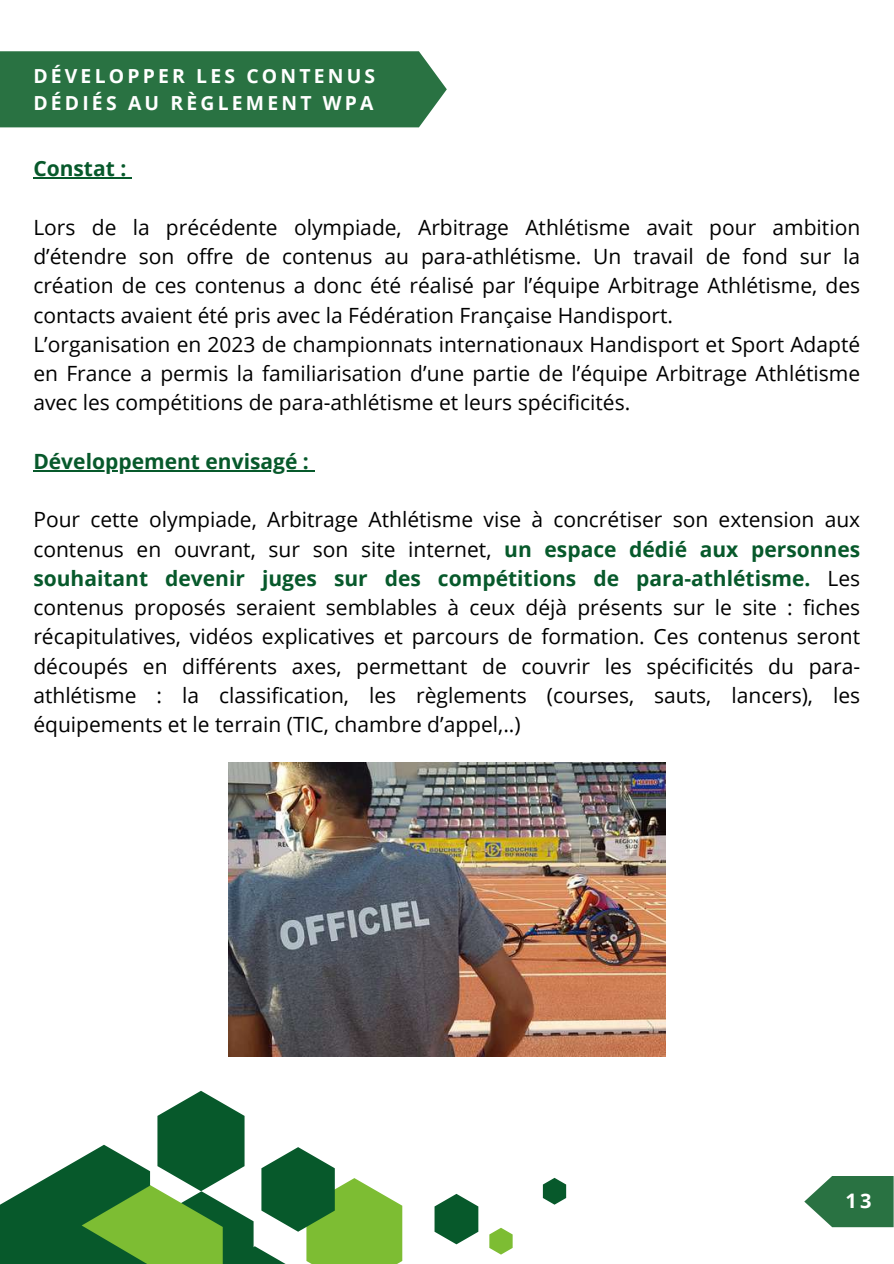
<style>
.page{position:relative;width:894px;height:1264px;background:#fff}
.page>*{position:absolute;margin:0;border:0;box-sizing:border-box;transform-origin:0 0}
.t1{font:21px/29.2px "Open Sans";color:#000}
.t2{font:700 21px "Open Sans";color:#07592b}
.t3{font:700 19.95px "Open Sans";color:#fff}
.t4{font:700 19.35px/27px "Open Sans";letter-spacing:.165em;color:#fff}
.s1{font-weight:700;color:#07592b}
</style>
<div class="page">
<svg style="left:434px;top:1194px;width:44px;height:50px"></svg>
<svg style="left:489px;top:1228px;width:23px;height:26px"></svg>
<svg style="left:542px;top:1177px;width:24px;height:27px"></svg>
<svg style="left:0;top:1091px;width:402px;height:172px"></svg>
<div style="left:0;top:51px;width:446px;height:76px;background:#297242"></div>
<hr style="left:33px;top:177px;width:93px;height:1px;background:#07592b">
<hr style="left:33px;top:470px;width:276px;height:1px;background:#07592b">
<img style="left:228px;top:762px;width:437px;height:294px">
<svg style="left:804px;top:1176px;width:89px;height:51px"></svg>
<p class="t4" style="left:33px;top:62px;width:343px">DÉVELOPPER LES CONTENUS<br>DÉDIÉS AU RÈGLEMENT WPA</p>
<p class="t2" style="left:33px;top:154px;width:94px">Constat :</p>
<p class="t1" style="left:33px;top:212px;width:828px">Lors de la précédente olympiade, Arbitrage Athlétisme avait pour ambition d’étendre son offre de contenus au para-athlétisme. Un travail de fond sur la création de ces contenus a donc été réalisé par l’équipe Arbitrage Athlétisme, des contacts avaient été pris avec la Fédération Française Handisport.<br>L’organisation en 2023 de championnats internationaux Handisport et Sport Adapté en France a permis la familiarisation d’une partie de l’équipe Arbitrage Athlétisme avec les compétitions de para-athlétisme et leurs spécificités.</p>
<p class="t2" style="left:33px;top:446px;width:277px">Développement envisagé :</p>
<p class="t1" style="left:33px;top:504px;width:828px;text-align:justify">Pour cette olympiade, Arbitrage Athlétisme vise à concrétiser son extension aux contenus en ouvrant, sur son site internet, <span class="s1">un espace dédié aux personnes souhaitant devenir juges sur des compétitions de para-athlétisme.</span> Les contenus proposés seraient semblables à ceux déjà présents sur le site : fiches récapitulatives, vidéos explicatives et parcours de formation. Ces contenus seront découpés en différents axes, permettant de couvrir les spécificités du para&shy;athlétisme : la classification, les règlements (courses, sauts, lancers), les équipements et le terrain (TIC, chambre d’appel,..)</p>
<p class="t3" style="left:845px;top:1186px;width:28px">13</p>
</div>
